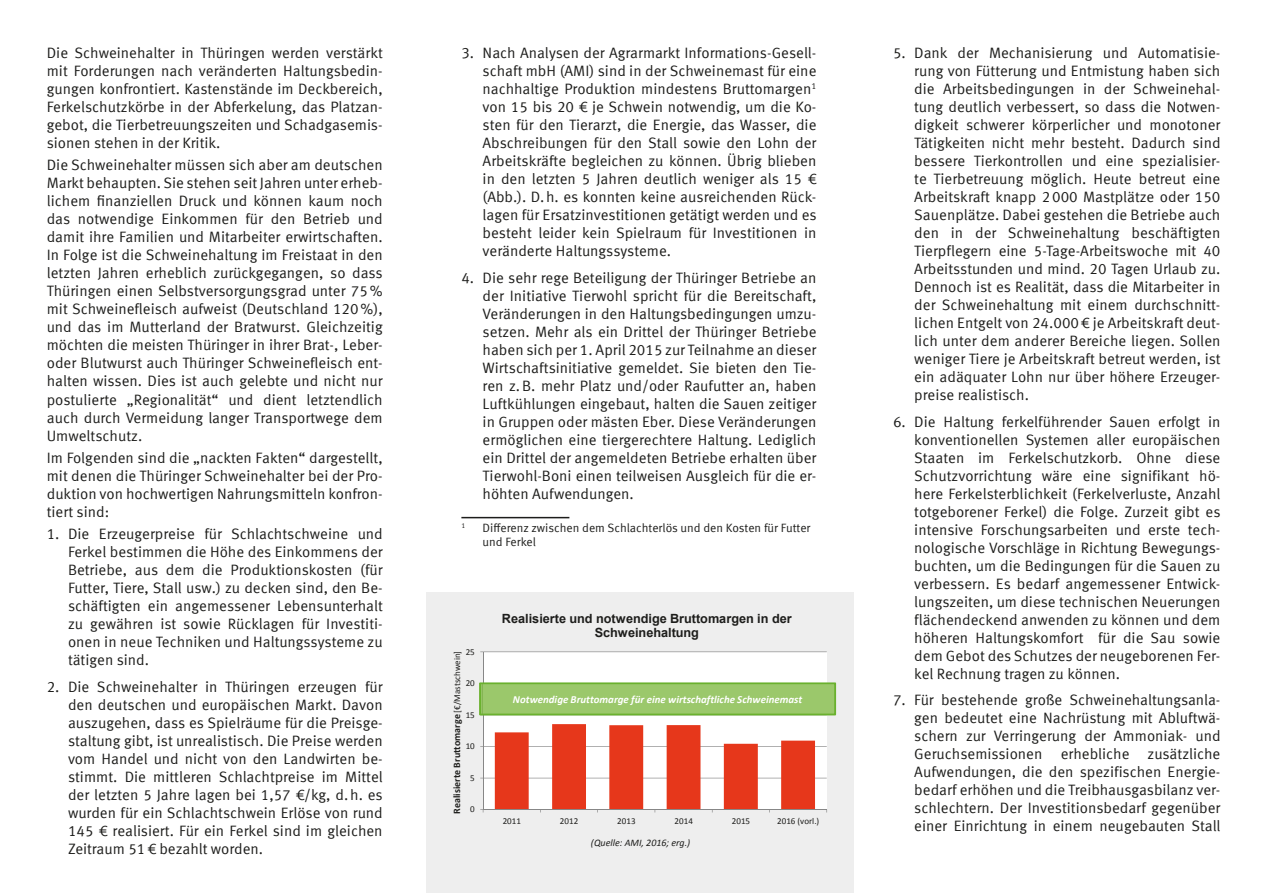
<style>
.page{position:relative;width:1263px;height:893px;background:#fff}
.page>*{position:absolute;margin:0;border:0;box-sizing:border-box;transform-origin:0 0}
.t1{font:15px/18px "Meta Offc Pro Norm";color:#1d1d1b;text-align:justify}
.t2{font:700 12.75px/14.7px "Arial";color:#1d1d1b;text-align:center}
.t3{font:12px/14.4px "Meta Offc Pro Norm";color:#1d1d1b}
.t4{font:italic 700 10.8px "Calibri";letter-spacing:.005em;color:#fff}
.t5{font:700 10.05px "Calibri";color:#1d1d1b}
.t6{font:italic 10.05px "Calibri";color:#1d1d1b}
.t7{font:9px "Calibri";color:#1d1d1b}
.t8{font:7.05px "Meta Offc Pro Norm";color:#1d1d1b}
.s1{font-weight:400;font-size:9px}
</style>
<div class="page">
<hr style="left:461px;top:517px;width:108px;height:1px;background:#1d1d1b">
<div style="left:426px;top:592px;width:428px;height:301px;background:#eee"></div>
<div style="left:483px;top:652px;width:344px;height:157px;background:#fff"></div>
<hr style="left:483px;top:778px;width:344px;height:1px;background:#878787">
<hr style="left:483px;top:746px;width:344px;height:1px;background:#878787">
<hr style="left:483px;top:651px;width:344px;height:1px;background:#878787">
<hr style="left:483px;top:652px;width:1px;height:157px;background:#878787">
<hr style="left:483px;top:809px;width:344px;height:1px;background:#878787">
<svg style="left:495px;top:724px;width:320px;height:88px"></svg>
<svg style="left:479px;top:682px;width:357px;height:34px;background:#97c667"></svg>
<p class="t1" style="left:47px;top:43px;width:338px">Die Schweinehalter in Thüringen werden verstärkt mit Forderungen nach veränderten Haltungsbedin&shy;gungen konfrontiert. Kastenstände im Deckbereich, Ferkelschutzkörbe in der Abferkelung, das Platzan&shy;gebot, die Tierbetreuungszeiten und Schadgasemis&shy;sionen stehen in der Kritik.</p>
<p class="t1" style="left:47px;top:155px;width:338px">Die Schweinehalter müssen sich aber am deutschen Markt behaupten. Sie stehen seit Jahren unter erheb&shy;lichem finanziellen Druck und können kaum noch das notwendige Einkommen für den Betrieb und damit ihre Familien und Mitarbeiter erwirtschaften.<br>In Folge ist die Schweinehaltung im Freistaat in den letzten Jahren erheblich zurückgegangen, so dass Thüringen einen Selbstversorgungsgrad unter 75% mit Schweinefleisch aufweist (Deutschland 120%), und das im Mutterland der Bratwurst. Gleichzeitig möchten die meisten Thüringer in ihrer Brat-, Leber&shy;oder Blutwurst auch Thüringer Schweinefleisch ent&shy;halten wissen. Dies ist auch gelebte und nicht nur postulierte „Regionalität“ und dient letztendlich auch durch Vermeidung langer Transportwege dem Umweltschutz.</p>
<p class="t1" style="left:47px;top:448px;width:337px">Im Folgenden sind die „nackten Fakten“ dargestellt, mit denen die Thüringer Schweinehalter bei der Pro&shy;duktion von hochwertigen Nahrungsmitteln konfron&shy;tiert sind:</p>
<p class="t1" style="left:68px;top:524px;width:316px;text-indent:-21px">1. Die Erzeugerpreise für Schlachtschweine und Ferkel bestimmen die Höhe des Einkommens der Betriebe, aus dem die Produktionskosten (für Futter, Tiere, Stall usw.) zu decken sind, den Be&shy;schäftigten ein angemessener Lebensunterhalt zu gewähren ist sowie Rücklagen für Investiti&shy;onen in neue Techniken und Haltungssysteme zu tätigen sind.</p>
<p class="t1" style="left:68px;top:676px;width:316px;text-indent:-21px">2. Die Schweinehalter in Thüringen erzeugen für den deutschen und europäischen Markt. Davon auszugehen, dass es Spielräume für die Preisge&shy;staltung gibt, ist unrealistisch. Die Preise werden vom Handel und nicht von den Landwirten be&shy;stimmt. Die mittleren Schlachtpreise im Mittel der letzten 5 Jahre lagen bei 1,57 €/kg, d.h. es wurden für ein Schlachtschwein Erlöse von rund 145 € realisiert. Für ein Ferkel sind im gleichen Zeitraum 51€ bezahlt worden.</p>
<p class="t1" style="left:483px;top:43px;width:335px;text-indent:-21px">3. Nach Analysen der Agrarmarkt Informations-Gesell&shy;schaft mbH (AMI) sind in der Schweinemast für eine nachhaltige Produktion mindestens Bruttomargen<sup>1 </sup>von 15 bis 20 € je Schwein notwendig, um die Ko&shy;sten für den Tierarzt, die Energie, das Wasser, die Abschreibungen für den Stall sowie den Lohn der Arbeitskräfte begleichen zu können. Übrig blieben in den letzten 5 Jahren deutlich weniger als 15 € (Abb.). D.h. es konnten keine ausreichenden Rück&shy;lagen für Ersatzinvestitionen getätigt werden und es besteht leider kein Spielraum für Investitionen in veränderte Haltungssysteme.</p>
<p class="t1" style="left:483px;top:268px;width:335px;text-indent:-21px">4. Die sehr rege Beteiligung der Thüringer Betriebe an der Initiative Tierwohl spricht für die Bereitschaft, Veränderungen in den Haltungsbedingungen umzu&shy;setzen. Mehr als ein Drittel der Thüringer Betriebe haben sich per 1. April 2015 zur Teilnahme an dieser Wirtschaftsinitiative gemeldet. Sie bieten den Tie&shy;ren z.B. mehr Platz und/oder Raufutter an, haben Luftkühlungen eingebaut, halten die Sauen zeitiger in Gruppen oder mästen Eber. Diese Veränderungen ermöglichen eine tiergerechtere Haltung. Lediglich ein Drittel der angemeldeten Betriebe erhalten über Tierwohl-Boni einen teilweisen Ausgleich für die er&shy;höhten Aufwendungen.</p>
<p class="t8" style="left:461px;top:520px;width:5px">1</p>
<p class="t3" style="left:483px;top:520px;width:329px">Differenz zwischen dem Schlachterlös und den Kosten für Futter und Ferkel</p>
<p class="t7" style="left:466px;top:646px;width:11px">25</p>
<p class="t5" style="left:450px;top:814px;width:164px;rotate:-90deg">Realisierte Bruttomarge <span class="s1">[€/Mastschwein]</span></p>
<p class="t7" style="left:466px;top:677px;width:11px">20</p>
<p class="t7" style="left:466px;top:709px;width:11px">15</p>
<p class="t7" style="left:466px;top:740px;width:11px">10</p>
<p class="t7" style="left:470px;top:772px;width:6px">5</p>
<p class="t7" style="left:470px;top:804px;width:6px">0</p>
<p class="t2" style="left:502px;top:611px;width:291px">Realisierte und notwendige Bruttomargen in der<br>Schweinehaltung</p>
<p class="t4" style="left:513px;top:692px;width:291px">Notwendige Bruttomarge für eine wirtschaftliche Schweinemast</p>
<p class="t7" style="left:503px;top:815px;width:20px">2011</p>
<p class="t7" style="left:560px;top:815px;width:20px">2012</p>
<p class="t7" style="left:617px;top:815px;width:20px">2013</p>
<p class="t7" style="left:674px;top:815px;width:20px">2014</p>
<p class="t7" style="left:732px;top:815px;width:20px">2015</p>
<p class="t7" style="left:777px;top:815px;width:44px">2016 (vorl.)</p>
<p class="t6" style="left:591px;top:836px;width:101px">(Quelle: AMI, 2016; erg.)</p>
<p class="t1" style="left:914px;top:43px;width:308px;text-indent:-21px">5. Dank der Mechanisierung und Automatisie&shy;rung von Fütterung und Entmistung haben sich die Arbeitsbedingungen in der Schweinehal&shy;tung deutlich verbessert, so dass die Notwen&shy;digkeit schwerer körperlicher und monotoner Tätigkeiten nicht mehr besteht. Dadurch sind bessere Tierkontrollen und eine spezialisier&shy;te Tierbetreuung möglich. Heute betreut eine Arbeitskraft knapp 2000 Mastplätze oder 150<br>Sauenplätze. Dabei gestehen die Betriebe auch den in der Schweinehaltung beschäftigten Tierpflegern eine 5-Tage-Arbeitswoche mit 40<br>Arbeitsstunden und mind. 20 Tagen Urlaub zu.<br>Dennoch ist es Realität, dass die Mitarbeiter in der Schweinehaltung mit einem durchschnitt&shy;lichen Entgelt von 24.000€ je Arbeitskraft deut&shy;lich unter dem anderer Bereiche liegen. Sollen weniger Tiere je Arbeitskraft betreut werden, ist ein adäquater Lohn nur über höhere Erzeuger&shy;preise realistisch.</p>
<p class="t1" style="left:914px;top:412px;width:308px;text-indent:-21px">6. Die Haltung ferkelführender Sauen erfolgt in konventionellen Systemen aller europäischen Staaten im Ferkelschutzkorb. Ohne diese Schutzvorrichtung wäre eine signifikant hö&shy;here Ferkelsterblichkeit (Ferkelverluste, Anzahl totgeborener Ferkel) die Folge. Zurzeit gibt es intensive Forschungsarbeiten und erste tech&shy;nologische Vorschläge in Richtung Bewegungs&shy;buchten, um die Bedingungen für die Sauen zu verbessern. Es bedarf angemessener Entwick&shy;lungszeiten, um diese technischen Neuerungen flächendeckend anwenden zu können und dem höheren Haltungskomfort für die Sau sowie dem Gebot des Schutzes der neugeborenen Fer&shy;kel Rechnung tragen zu können.</p>
<p class="t1" style="left:914px;top:690px;width:308px;text-indent:-21px">7. Für bestehende große Schweinehaltungsanla&shy;gen bedeutet eine Nachrüstung mit Abluftwä&shy;schern zur Verringerung der Ammoniak- und Geruchsemissionen erhebliche zusätzliche Aufwendungen, die den spezifischen Energie&shy;bedarf erhöhen und die Treibhausgasbilanz ver&shy;schlechtern. Der Investitionsbedarf gegenüber einer Einrichtung in einem neugebauten Stall</p>
</div>
